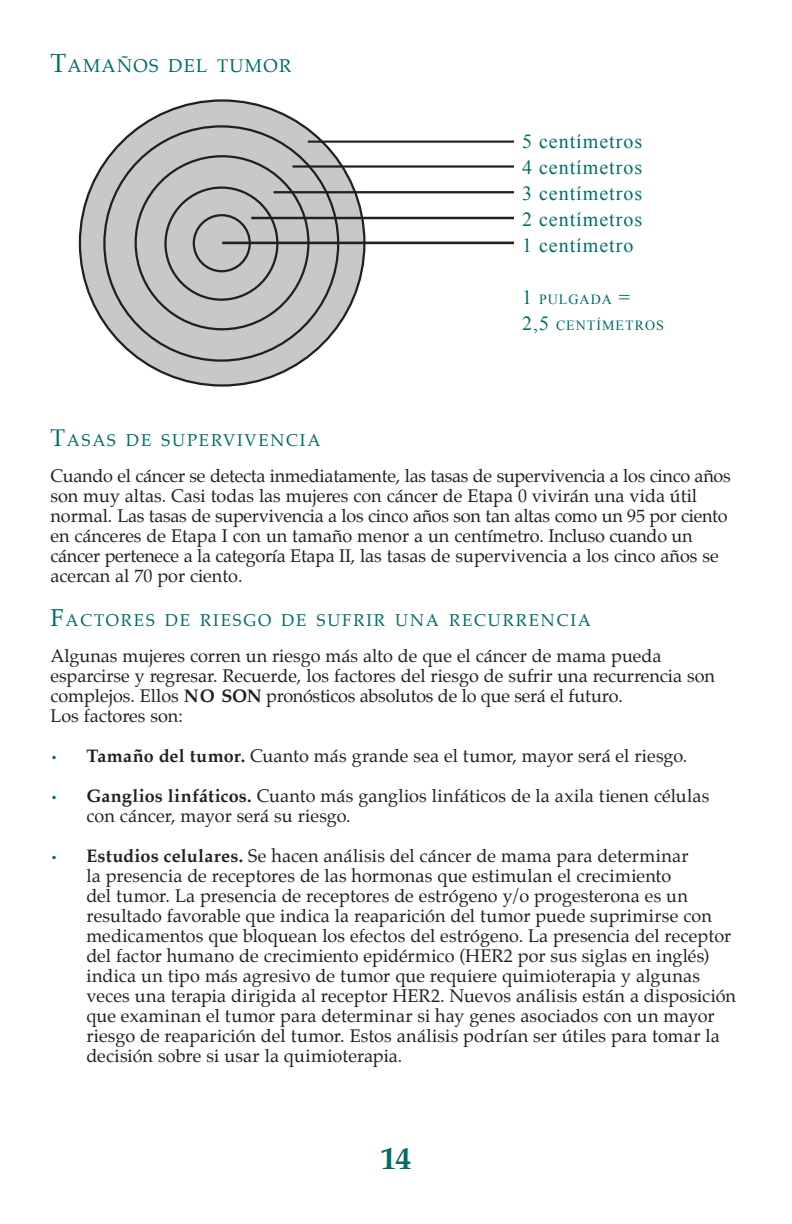
<style>
.page{position:relative;width:792px;height:1224px;background:#fff}
.page>*{position:absolute;margin:0;border:0;box-sizing:border-box;transform-origin:0 0}
.t1{font:700 32px "Palatino";color:#006c67}
.t2{font:20px/26px "Times New Roman";letter-spacing:.05em;color:#006c67;text-align:justify}
.t3{font:18.2px "Palatino";letter-spacing:.07em;color:#006c67}
.t4{font:18px/20px "Palatino";color:#231f20}
.t5{font:16.8px "Palatino";letter-spacing:.105em;color:#006c67}
.t6{font:14px/26px "Times New Roman";letter-spacing:.07em;color:#006c67}
.s1{font-size:26px}
.s2{font-size:20px}
.s3{font-size:24px}
.s4{font-weight:700}
.s5{font-weight:700;font-size:12px;color:#006c67}
</style>
<div class="page">
<div style="left:80px;top:100px;width:284px;height:285px;background:#c7c8ca;border-radius:50%"></div>
<div style="left:164px;top:186px;width:114px;height:115px;border:2px solid #231f20;border-radius:50%"></div>
<div style="left:193px;top:214px;width:58px;height:58px;border:2px solid #231f20;border-radius:50%"></div>
<hr style="left:308px;top:141px;width:206px;height:2px;background:#231f20">
<hr style="left:292px;top:165px;width:222px;height:3px;background:#231f20">
<hr style="left:274px;top:191px;width:240px;height:2px;background:#231f20">
<hr style="left:251px;top:217px;width:263px;height:2px;background:#231f20">
<hr style="left:222px;top:242px;width:292px;height:2px;background:#231f20">
<p class="t3" style="left:50px;top:50px;width:242px"><span class="s1">T</span>AMAÑOS DEL TUMOR</p>
<p class="t2" style="left:522px;top:128px;width:122px">5 centímetros 4 centímetros 3 centímetros 2 centímetros 1 centímetro</p>
<p class="t6" style="left:522px;top:286px;width:143px"><span class="s2">1</span> PULGADA <span class="s2">=<br>2,5</span> CENTÍMETROS</p>
<p class="t5" style="left:50px;top:426px;width:272px"><span class="s3">T</span>ASAS DE SUPERVIVENCIA</p>
<p class="t4" style="left:50px;top:466px;width:682px">Cuando el cáncer se detecta inmediatamente, las tasas de supervivencia a los cinco años son muy altas. Casi todas las mujeres con cáncer de Etapa 0 vivirán una vida útil normal. Las tasas de supervivencia a los cinco años son tan altas como un 95 por ciento en cánceres de Etapa I con un tamaño menor a un centímetro. Incluso cuando un cáncer pertenece a la categoría Etapa II, las tasas de supervivencia a los cinco años se acercan al 70 por ciento.</p>
<p class="t5" style="left:50px;top:606px;width:542px"><span class="s3">F</span>ACTORES DE RIESGO DE SUFRIR UNA RECURRENCIA</p>
<p class="t4" style="left:50px;top:646px;width:666px">Algunas mujeres corren un riesgo más alto de que el cáncer de mama pueda esparcirse y regresar. Recuerde, los factores del riesgo de sufrir una recurrencia son complejos. Ellos <span class="s4">NO SON</span> pronósticos absolutos de lo que será el futuro.<br>Los factores son:</p>
<p class="t4" style="left:50px;top:746px;width:639px"><span class="s5">•</span> <span class="s4">Tamaño del tumor.</span> Cuanto más grande sea el tumor, mayor será el riesgo.</p>
<p class="t4" style="left:86px;top:786px;width:624px;text-indent:-36px"><span class="s5">•</span> <span class="s4">Ganglios linfáticos.</span> Cuanto más ganglios linfáticos de la axila tienen células con cáncer, mayor será su riesgo.</p>
<p class="t4" style="left:86px;top:846px;width:651px;text-indent:-36px"><span class="s5">•</span> <span class="s4">Estudios celulares.</span> Se hacen análisis del cáncer de mama para determinar<br>la presencia de receptores de las hormonas que estimulan el crecimiento<br>del tumor. La presencia de receptores de estrógeno y/o progesterona es un resultado favorable que indica la reaparición del tumor puede suprimirse con medicamentos que bloquean los efectos del estrógeno. La presencia del receptor del factor humano de crecimiento epidérmico (HER2 por sus siglas en inglés) indica un tipo más agresivo de tumor que requiere quimioterapia y algunas veces una terapia dirigida al receptor HER2. Nuevos análisis están a disposición que examinan el tumor para determinar si hay genes asociados con un mayor riesgo de reaparición del tumor. Estos análisis podrían ser útiles para tomar la decisión sobre si usar la quimioterapia.</p>
<h1 class="t1" style="left:381px;top:1131px;width:32px">14</h1>
</div>
